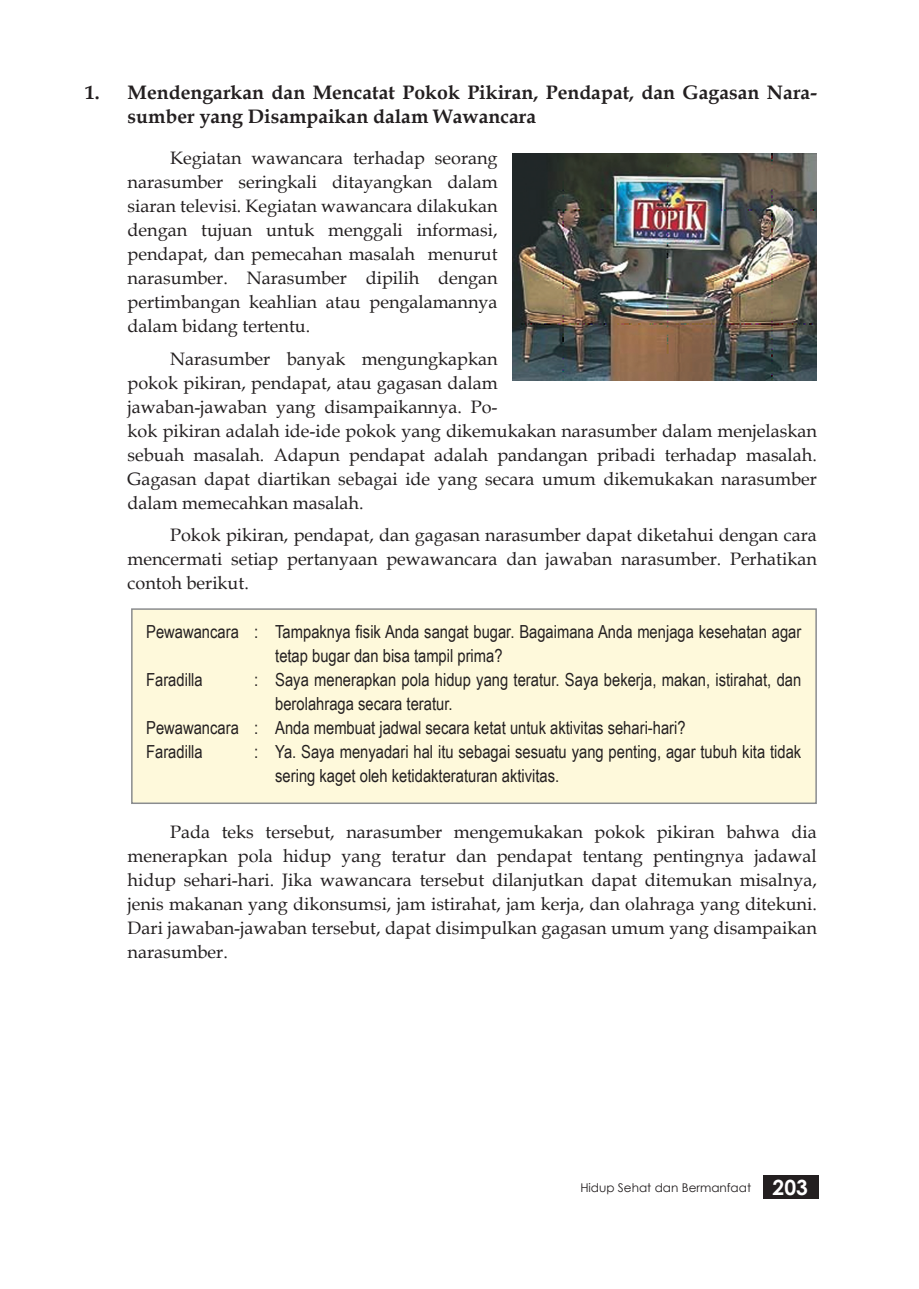
<style>
.page{position:relative;width:919px;height:1289px;background:#fff}
.page>*{position:absolute;margin:0;border:0;box-sizing:border-box;transform-origin:0 0}
.sub_bab{font:700 19.5px/24px "Book Antiqua";color:#231f20}
.isi_2{font:18px/24px "Book Antiqua";color:#231f20;text-align:justify}
.bokk{font:18px/24px "Arial Narrow";color:#231f20}
.t1{font:12px "Century Gothic";color:#231f20}
.s1{font-weight:700;font-size:21px;color:#fff}
</style>
<div class="page">
<div style="left:763px;top:1175px;width:55px;height:23px;background:#231f20"></div>
<div style="left:132px;top:609px;width:684px;height:194px;background:#fef9db"></div>
<div style="left:131px;top:608px;width:685px;height:196px;border:2px solid #8a8c8f"></div>
<img style="left:512px;top:153px;width:304px;height:227px">
<p class="sub_bab" style="left:128px;top:81px;width:690px;text-indent:-43px">1. Mendengarkan dan Mencatat Pokok Pikiran, Pendapat, dan Gagasan Nara&shy;sumber yang Disampaikan dalam Wawancara</p>
<p class="isi_2" style="left:128px;top:146px;width:371px;text-indent:43px">Kegiatan wawancara terhadap seorang narasumber seringkali ditayangkan dalam siaran televisi. Kegiatan wawancara dilakukan dengan tujuan untuk menggali informasi, pendapat, dan pemecahan masalah menurut narasumber. Narasumber dipilih dengan pertimbangan keahlian atau pengalamannya dalam bidang tertentu.</p>
<p class="isi_2" style="left:128px;top:346px;width:690px;text-align:left;text-indent:43px">Narasumber banyak mengungkapkan<br>pokok pikiran, pendapat, atau gagasan dalam<br>jawaban-jawaban yang disampaikannya. Po-<br>kok pikiran adalah ide-ide pokok yang dikemukakan narasumber dalam menjelaskan sebuah masalah. Adapun pendapat adalah pandangan pribadi terhadap masalah.<br>Gagasan dapat diartikan sebagai ide yang secara umum dikemukakan narasumber dalam memecahkan masalah.</p>
<p class="isi_2" style="left:128px;top:523px;width:690px;text-indent:43px">Pokok pikiran, pendapat, dan gagasan narasumber dapat diketahui dengan cara mencermati setiap pertanyaan pewawancara dan jawaban narasumber. Perhatikan contoh berikut.</p>
<p class="bokk" style="left:275px;top:618px;width:527px;text-indent:-129px">Pewawancara : Tampaknya fisik Anda sangat bugar. Bagaimana Anda menjaga kesehatan agar tetap bugar dan bisa tampil prima?</p>
<p class="bokk" style="left:146px;top:666px;width:58px">Faradilla</p>
<p class="bokk" style="left:275px;top:666px;width:527px;text-indent:-21px">: Saya menerapkan pola hidup yang teratur. Saya bekerja, makan, istirahat, dan berolahraga secara teratur.</p>
<p class="bokk" style="left:146px;top:714px;width:541px">Pewawancara : Anda membuat jadwal secara ketat untuk aktivitas sehari-hari?</p>
<p class="bokk" style="left:146px;top:738px;width:58px">Faradilla</p>
<p class="bokk" style="left:275px;top:738px;width:527px;text-indent:-21px">: Ya. Saya menyadari hal itu sebagai sesuatu yang penting, agar tubuh kita tidak sering kaget oleh ketidakteraturan aktivitas.</p>
<p class="isi_2" style="left:128px;top:819px;width:690px;text-indent:43px">Pada teks tersebut, narasumber mengemukakan pokok pikiran bahwa dia menerapkan pola hidup yang teratur dan pendapat tentang pentingnya jadawal hidup sehari-hari. Jika wawancara tersebut dilanjutkan dapat ditemukan misalnya, jenis makanan yang dikonsumsi, jam istirahat, jam kerja, dan olahraga yang ditekuni.<br>Dari jawaban-jawaban tersebut, dapat disimpulkan gagasan umum yang disampaikan narasumber.</p>
<p class="t1" style="left:580px;top:1178px;width:229px">Hidup Sehat dan Bermanfaat <span class="s1">203</span></p>
</div>
